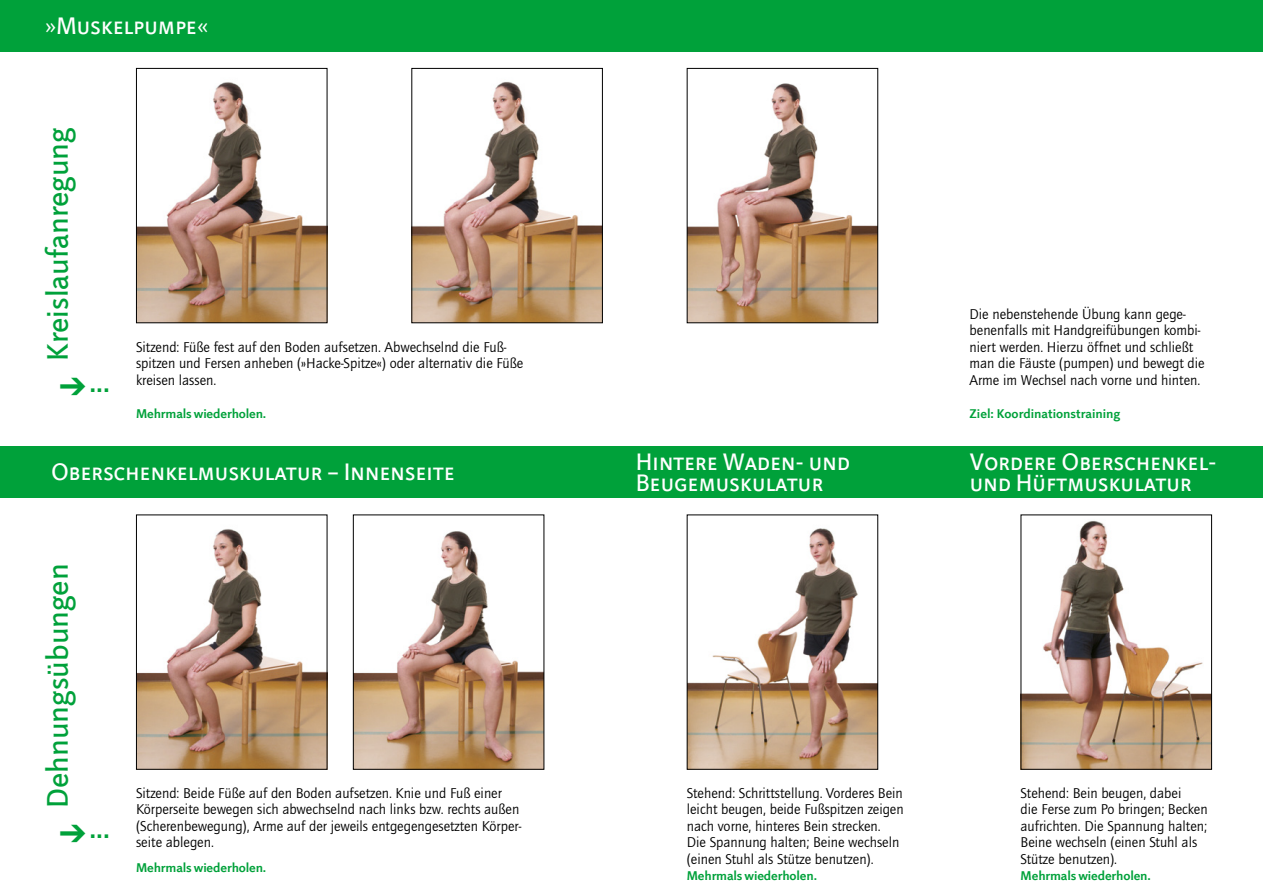
<style>
.page{position:relative;width:1263px;height:893px;background:#fff}
.page>*{position:absolute;margin:0;border:0;box-sizing:border-box;transform-origin:0 0}
.t1{font:30px "Projekt LT";color:#00a13a}
.t2{font:700 25.5px "Projekt LT";color:#00a13a}
.t3{font:24px/21px "Projekt LT SC";letter-spacing:-.015em;color:#fff}
.t4{font:14.7px/16.5px "Quay Sans ITC Std";color:#000}
.t5{font:700 12.75px "Projekt LT";letter-spacing:-.01em;color:#00a13a}
</style>
<div class="page">
<div style="left:0;top:0;width:1263px;height:51px;background:#00a13a"></div>
<div style="left:0;top:446px;width:1263px;height:51px;background:#00a13a"></div>
<img style="left:138px;top:82px;width:187px;height:239px">
<div style="left:136px;top:68px;width:191px;height:255px;border:1px solid #000"></div>
<img style="left:413px;top:81px;width:188px;height:240px">
<div style="left:411px;top:68px;width:192px;height:255px;border:1px solid #000"></div>
<img style="left:689px;top:83px;width:187px;height:238px">
<div style="left:687px;top:68px;width:191px;height:255px;border:1px solid #000"></div>
<img style="left:355px;top:531px;width:187px;height:237px">
<div style="left:353px;top:514px;width:191px;height:256px;border:1px solid #000"></div>
<img style="left:1022px;top:520px;width:188px;height:248px">
<div style="left:1020px;top:514px;width:192px;height:256px;border:1px solid #000"></div>
<img style="left:689px;top:528px;width:187px;height:240px">
<div style="left:687px;top:514px;width:191px;height:256px;border:1px solid #000"></div>
<img style="left:138px;top:529px;width:187px;height:239px">
<div style="left:136px;top:514px;width:191px;height:256px;border:1px solid #000"></div>
<h3 class="t3" style="left:45px;top:16px;width:166px">»Muskelpumpe«</h3>
<h1 class="t1" style="left:40px;top:361px;width:235px;rotate:-90deg">Kreislaufanregung</h1>
<h2 class="t2" style="left:90px;top:369px;width:22px">...</h2>
<p class="t4" style="left:136px;top:339px;width:389px">Sitzend: Füße fest auf den Boden aufsetzen. Abwechselnd die Fuß&shy;spitzen und Fersen anheben (»Hacke-Spitze«) oder alternativ die Füße kreisen lassen.</p>
<p class="t5" style="left:136px;top:406px;width:132px">Mehrmals wiederholen.</p>
<h3 class="t3" style="left:51px;top:462px;width:405px">Oberschenkelmuskulatur – Innenseite</h3>
<h1 class="t1" style="left:40px;top:808px;width:246px;rotate:-90deg">Dehnungsübungen</h1>
<h2 class="t2" style="left:60px;top:815px;width:52px">➔...</h2>
<p class="t4" style="left:136px;top:785px;width:387px">Sitzend: Beide Füße auf den Boden aufsetzen. Knie und Fuß einer Körperseite bewegen sich abwechselnd nach links bzw. rechts außen (Scherenbewegung), Arme auf der jeweils entgegengesetzten Körper&shy;seite ablegen.</p>
<p class="t5" style="left:136px;top:860px;width:132px">Mehrmals wiederholen.</p>
<h3 class="t3" style="left:636px;top:452px;width:216px">Hintere Waden- und<br>Beugemuskulatur</h3>
<p class="t4" style="left:969px;top:306px;width:237px">Die nebenstehende Übung kann gege&shy;benenfalls mit Handgreifübungen kombi&shy;niert werden. Hierzu öffnet und schließt man die Fäuste (pumpen) und bewegt die Arme im Wechsel nach vorne und hinten.</p>
<p class="t5" style="left:969px;top:406px;width:152px">Ziel: Koordinationstraining</p>
<h3 class="t3" style="left:969px;top:452px;width:249px">Vordere Oberschenkel&shy;und Hüftmuskulatur</h3>
<p class="t4" style="left:687px;top:785px;width:218px">Stehend: Schrittstellung. Vorderes Bein leicht beugen, beide Fußspitzen zeigen nach vorne, hinteres Bein strecken.<br>Die Spannung halten; Beine wechseln (einen Stuhl als Stütze benutzen).</p>
<p class="t5" style="left:687px;top:868px;width:132px">Mehrmals wiederholen.</p>
<p class="t4" style="left:1020px;top:785px;width:189px">Stehend: Bein beugen, dabei<br>die Ferse zum Po bringen; Becken aufrichten. Die Spannung halten;<br>Beine wechseln (einen Stuhl als<br>Stütze benutzen).</p>
<p class="t5" style="left:1020px;top:868px;width:132px">Mehrmals wiederholen.</p>
</div>
